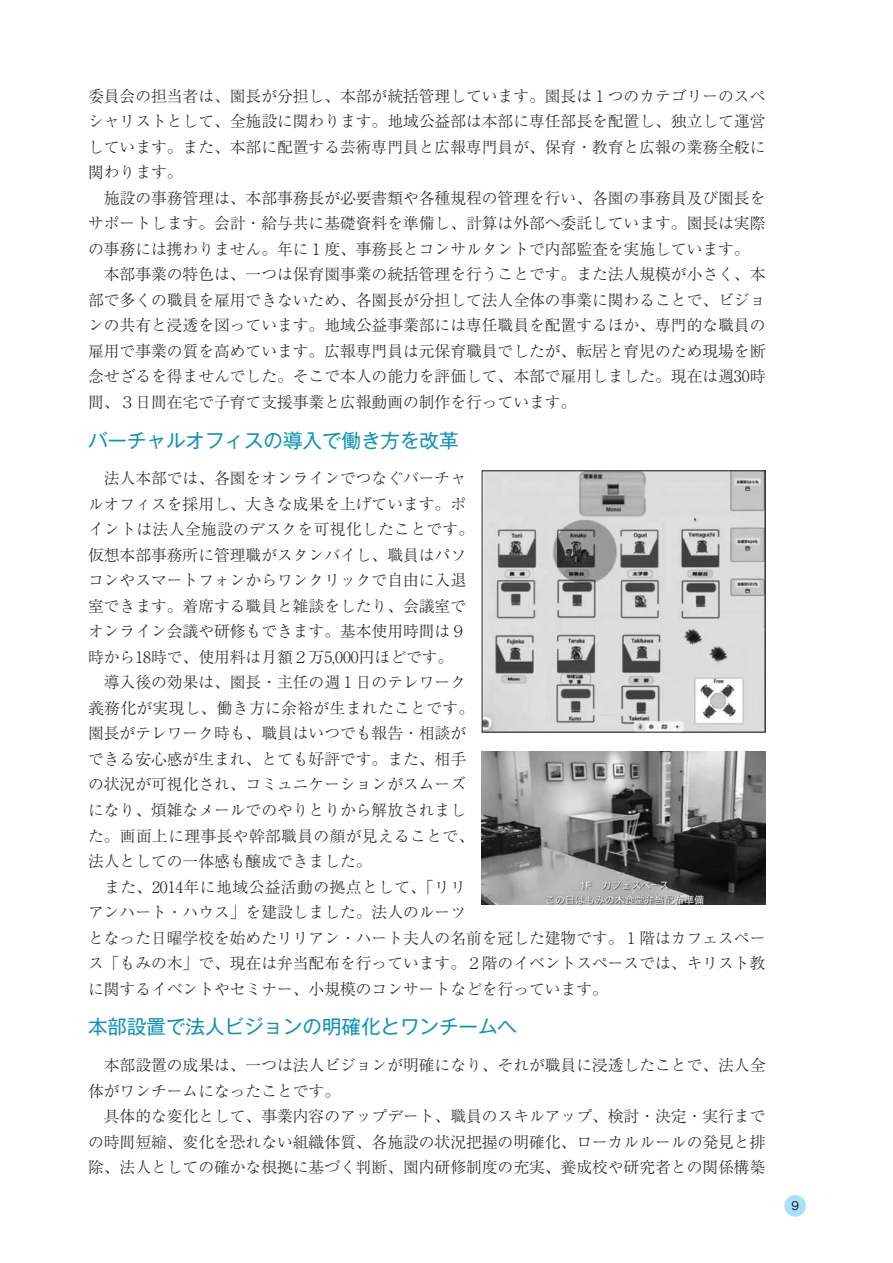
<style>
.page{position:relative;width:893px;height:1263px;background:#fff}
.page>*{position:absolute;margin:0;border:0;box-sizing:border-box;transform-origin:0 0}
.特集-見出し_特色70_K30{font:19.5px "Gothic MB101 Pr 6";color:#1092b8}
.標準{font:300 15.75px/25.5px "Ryumin Pr 6";color:#231f20;text-align:justify}
.t1{font:500 12px "Gothic BBB Pr 6";color:#231f20}
</style>
<div class="page">
<img style="left:484px;top:473px;width:279px;height:257px">
<img style="left:482px;top:751px;width:283px;height:153px">
<div style="left:784px;top:1195px;width:22px;height:21px;background:#aae0f9;border-radius:50%"></div>
<p class="標準" style="left:88px;top:82px;width:679px">委員会の担当者は、園長が分担し、本部が統括管理しています。園長は１つのカテゴリーのスペシャリストとして、全施設に関わります。地域公益部は本部に専任部長を配置し、独立して運営しています。また、本部に配置する芸術専門員と広報専門員が、保育・教育と広報の業務全般に関わります。</p>
<p class="標準" style="left:88px;top:184px;width:679px">　施設の事務管理は、本部事務長が必要書類や各種規程の管理を行い、各園の事務員及び園長をサポートします。会計・給与共に基礎資料を準備し、計算は外部へ委託しています。園長は実際の事務には携わりません。年に１度、事務長とコンサルタントで内部監査を実施しています。</p>
<p class="標準" style="left:88px;top:261px;width:679px">　本部事業の特色は、一つは保育園事業の統括管理を行うことです。また法人規模が小さく、本部で多くの職員を雇用できないため、各園長が分担して法人全体の事業に関わることで、ビジョンの共有と浸透を図っています。地域公益事業部には専任職員を配置するほか、専門的な職員の雇用で事業の質を高めています。広報専門員は元保育職員でしたが、転居と育児のため現場を断念せざるを得ませんでした。そこで本人の能力を評価して、本部で雇用しました。現在は週30時間、３日間在宅で子育て支援事業と広報動画の制作を行っています。</p>
<p class="特集-見出し_特色70_K30" style="left:88px;top:424px;width:372px">バーチャルオフィスの導入で働き方を改革</p>
<p class="標準" style="left:88px;top:465px;width:387px;text-align:left">　法人本部では、各園をオンラインでつなぐバーチャルオフィスを採用し、大きな成果を上げています。ポイントは法人全施設のデスクを可視化したことです。仮想本部事務所に管理職がスタンバイし、職員はパソコンやスマートフォンからワンクリックで自由に入退室できます。着席する職員と雑談をしたり、会議室でオンライン会議や研修もできます。基本使用時間は９時から18時で、使用料は月額２万5,000円ほどです。</p>
<p class="標準" style="left:88px;top:669px;width:387px;text-align:left">　導入後の効果は、園長・主任の週１日のテレワーク義務化が実現し、働き方に余裕が生まれたことです。園長がテレワーク時も、職員はいつでも報告・相談ができる安心感が生まれ、とても好評です。また、相手の状況が可視化され、コミュニケーションがスムーズになり、煩雑なメールでのやりとりから解放されました。画面上に理事長や幹部職員の顔が見えることで、法人としての一体感も醸成できました。</p>
<p class="標準" style="left:88px;top:873px;width:679px;text-align:left">　また、2014年に地域公益活動の拠点として、「リリ<br>アンハート・ハウス」を建設しました。法人のルーツ<br>となった日曜学校を始めたリリアン・ハート夫人の名前を冠した建物です。１階はカフェスペース「もみの木」で、現在は弁当配布を行っています。２階のイベントスペースでは、キリスト教に関するイベントやセミナー、小規模のコンサートなどを行っています。</p>
<p class="特集-見出し_特色70_K30" style="left:88px;top:1010px;width:431px">本部設置で法人ビジョンの明確化とワンチームへ</p>
<p class="標準" style="left:88px;top:1051px;width:679px">　本部設置の成果は、一つは法人ビジョンが明確になり、それが職員に浸透したことで、法人全体がワンチームになったことです。</p>
<p class="標準" style="left:88px;top:1102px;width:679px">　具体的な変化として、事業内容のアップデート、職員のスキルアップ、検討・決定・実行までの時間短縮、変化を恐れない組織体質、各施設の状況把握の明確化、ローカルルールの発見と排除、法人としての確かな根拠に基づく判断、園内研修制度の充実、養成校や研究者との関係構築</p>
<p class="t1" style="left:791px;top:1196px;width:9px">9</p>
</div>
